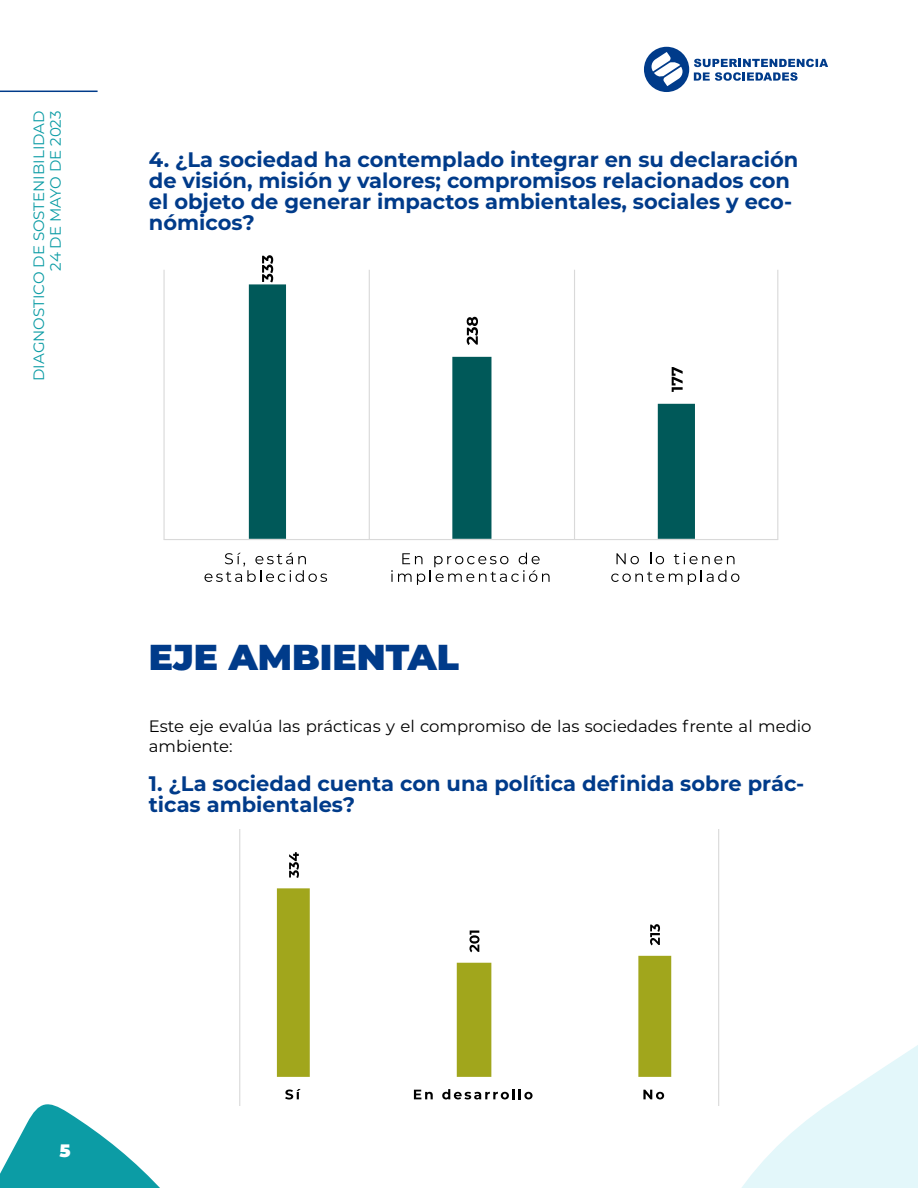
<style>
.page{position:relative;width:918px;height:1188px;background:#fff}
.page>*{position:absolute;margin:0;border:0;box-sizing:border-box;transform-origin:0 0}
.t1{font:900 36px "Montserrat";color:#003b8a}
.t2{font:700 21px/21px "Montserrat";color:#003b8a}
.t3{font:900 18px "Montserrat";color:#fff}
.t4{font:16.5px/19.5px "Montserrat";color:#000}
.t5{font:15px/16.5px "Montserrat";color:#0c9ca5;text-align:right}
</style>
<div class="page">
<svg style="left:742px;top:1046px;width:176px;height:142px;fill:#e3f7fa"></svg>
<svg style="left:644px;top:47px;width:184px;height:45px"></svg>
<hr style="left:0;top:91px;width:98px;height:1px;background:#003b8a">
<hr style="left:777px;top:270px;width:1px;height:270px;background:#d9d9d9">
<hr style="left:574px;top:270px;width:1px;height:270px;background:#d9d9d9">
<hr style="left:369px;top:270px;width:1px;height:270px;background:#d9d9d9">
<hr style="left:163px;top:270px;width:2px;height:270px;background:#d9d9d9">
<svg style="left:249px;top:284px;width:446px;height:255px"></svg>
<hr style="left:164px;top:539px;width:614px;height:1px;background:#d9d9d9">
<svg style="left:262px;top:255px;width:11px;height:27px"></svg>
<svg style="left:467px;top:317px;width:11px;height:28px"></svg>
<svg style="left:672px;top:367px;width:11px;height:25px"></svg>
<svg style="left:205px;top:553px;width:122px;height:29px"></svg>
<svg style="left:391px;top:553px;width:159px;height:32px"></svg>
<svg style="left:617px;top:553px;width:22px;height:11px"></svg>
<svg style="left:650px;top:553px;width:14px;height:11px"></svg>
<svg style="left:674px;top:553px;width:61px;height:11px"></svg>
<svg style="left:611px;top:572px;width:71px;height:10px"></svg>
<svg style="left:688px;top:570px;width:51px;height:15px"></svg>
<hr style="left:917px;top:830px;width:1px;height:276px;background:#d9d9d9">
<hr style="left:718px;top:830px;width:1px;height:276px;background:#d9d9d9">
<hr style="left:239px;top:830px;width:1px;height:276px;background:#d9d9d9">
<hr style="left:198px;top:830px;width:1px;height:276px;background:#d9d9d9">
<svg style="left:277px;top:888px;width:394px;height:189px"></svg>
<svg style="left:289px;top:852px;width:10px;height:26px"></svg>
<svg style="left:469px;top:931px;width:11px;height:21px"></svg>
<svg style="left:650px;top:924px;width:10px;height:21px"></svg>
<svg style="left:0;top:1089px;width:301px;height:99px"></svg>
<svg style="left:414px;top:1090px;width:19px;height:9px"></svg>
<svg style="left:442px;top:1089px;width:91px;height:10px"></svg>
<svg style="left:643px;top:1090px;width:21px;height:9px"></svg>
<p class="t5" style="left:30px;top:381px;width:272px;rotate:-90deg">DIAGNOSTICO DE SOSTENIBILIDAD<br>24 DE MAYO DE 2023</p>
<p class="t2" style="left:149px;top:148px;width:651px">4. ¿La sociedad ha contemplado integrar en su declaración de visión, misión y valores; compromisos relacionados con el objeto de generar impactos ambientales, sociales y eco&shy;nómicos?</p>
<h1 class="t1" style="left:149px;top:630px;width:312px">EJE AMBIENTAL</h1>
<p class="t4" style="left:149px;top:716px;width:664px">Este eje evalúa las prácticas y el compromiso de las sociedades frente al medio ambiente:</p>
<p class="t2" style="left:149px;top:772px;width:657px">1. ¿La sociedad cuenta con una política definida sobre prác&shy;ticas ambientales?</p>
<p class="t3" style="left:60px;top:1137px;width:13px">5</p>
</div>
